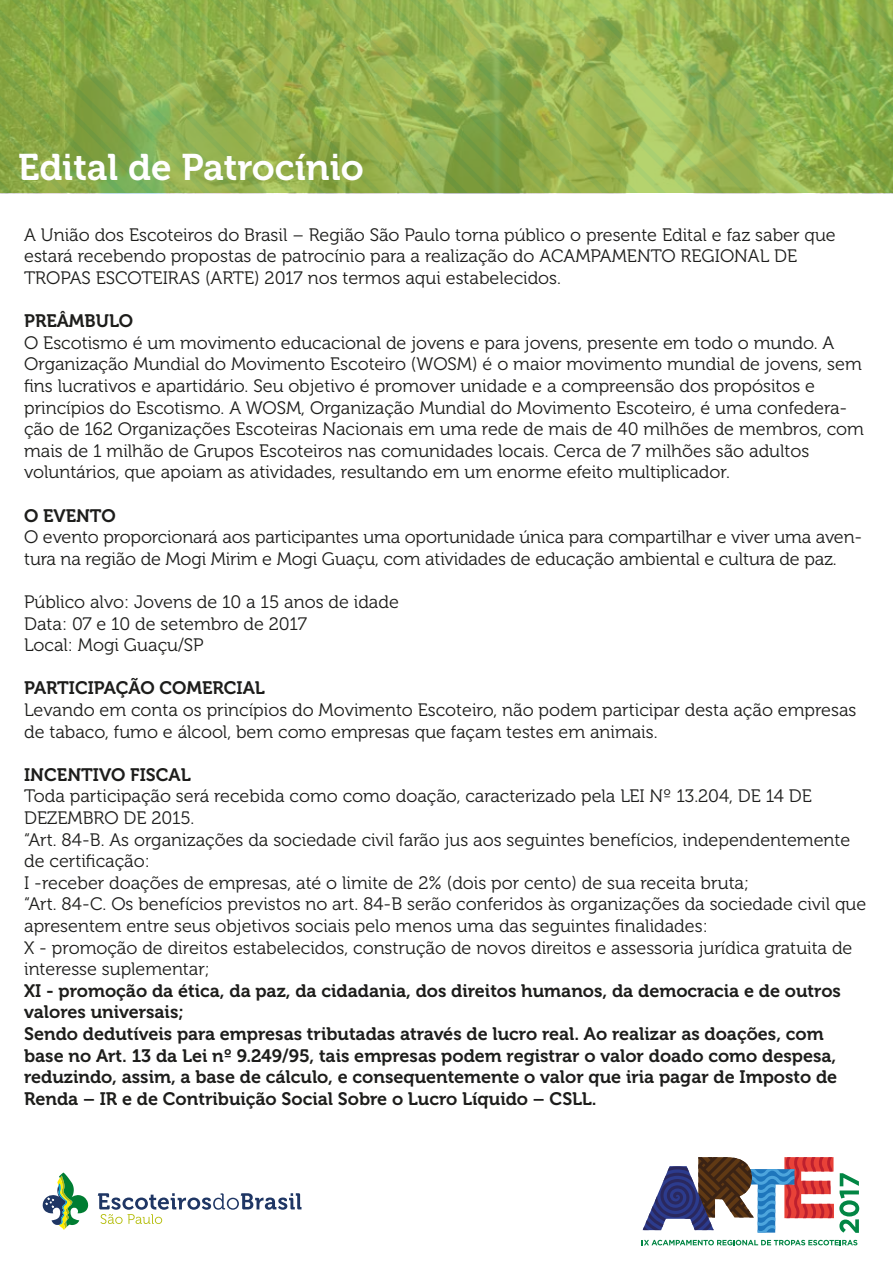
<style>
.page{position:relative;width:893px;height:1263px;background:#fff}
.page>*{position:absolute;margin:0;border:0;box-sizing:border-box;transform-origin:0 0}
.t1{font:36.9px "Museo 700";color:#fff}
.t2{font:18px/21.6px "Museo 300";color:#1d1d1b}
.t3{font:18px/21.6px "Museo 700";color:#1d1d1b}
</style>
<div class="page">
<svg style="left:642px;top:1240px;width:215px;height:5px"></svg>
<svg style="left:643px;top:1157px;width:216px;height:76px"></svg>
<svg style="left:43px;top:1173px;width:45px;height:57px"></svg>
<svg style="left:98px;top:1193px;width:203px;height:31px"></svg>
<img style="left:0;top:1px;width:893px;height:192px">
<h1 class="t1" style="left:18px;top:147px;width:347px">Edital de Patrocínio</h1>
<p class="t2" style="left:24px;top:224px;width:813px">A União dos Escoteiros do Brasil – Região São Paulo torna público o presente Edital e faz saber que estará recebendo propostas de patrocínio para a realização do ACAMPAMENTO REGIONAL DE<br>TROPAS ESCOTEIRAS (ARTE) 2017 nos termos aqui estabelecidos.</p>
<p class="t3" style="left:24px;top:310px;width:111px">PREÂMBULO</p>
<p class="t2" style="left:24px;top:332px;width:841px">O Escotismo é um movimento educacional de jovens e para jovens, presente em todo o mundo. A Organização Mundial do Movimento Escoteiro (WOSM) é o maior movimento mundial de jovens, sem fins lucrativos e apartidário. Seu objetivo é promover unidade e a compreensão dos propósitos e princípios do Escotismo. A WOSM, Organização Mundial do Movimento Escoteiro, é uma confedera&shy;ção de 162 Organizações Escoteiras Nacionais em uma rede de mais de 40 milhões de membros, com mais de 1 milhão de Grupos Escoteiros nas comunidades locais. Cerca de 7 milhões são adultos voluntários, que apoiam as atividades, resultando em um enorme efeito multiplicador.</p>
<p class="t3" style="left:24px;top:505px;width:93px">O EVENTO</p>
<p class="t2" style="left:24px;top:526px;width:840px">O evento proporcionará aos participantes uma oportunidade única para compartilhar e viver uma aven&shy;tura na região de Mogi Mirim e Mogi Guaçu, com atividades de educação ambiental e cultura de paz.</p>
<p class="t2" style="left:24px;top:591px;width:376px">Público alvo: Jovens de 10 a 15 anos de idade<br>Data: 07 e 10 de setembro de 2017<br>Local: Mogi Guaçu/SP</p>
<p class="t3" style="left:24px;top:677px;width:242px">PARTICIPAÇÃO COMERCIAL</p>
<p class="t2" style="left:24px;top:699px;width:834px">Levando em conta os princípios do Movimento Escoteiro, não podem participar desta ação empresas de tabaco, fumo e álcool, bem como empresas que façam testes em animais.</p>
<p class="t3" style="left:24px;top:764px;width:168px">INCENTIVO FISCAL</p>
<p class="t2" style="left:24px;top:786px;width:844px">Toda participação será recebida como como doação, caracterizado pela LEI Nº 13.204, DE 14 DE DEZEMBRO DE 2015.<br>“Art. 84-B. As organizações da sociedade civil farão jus aos seguintes benefícios, independentemente de certificação:<br>I -receber doações de empresas, até o limite de 2% (dois por cento) de sua receita bruta;<br>“Art. 84-C. Os benefícios previstos no art. 84-B serão conferidos às organizações da sociedade civil que apresentem entre seus objetivos sociais pelo menos uma das seguintes finalidades:<br>X - promoção de direitos estabelecidos, construção de novos direitos e assessoria jurídica gratuita de interesse suplementar;</p>
<p class="t3" style="left:24px;top:980px;width:818px">XI - promoção da ética, da paz, da cidadania, dos direitos humanos, da democracia e de outros valores universais;<br>Sendo dedutíveis para empresas tributadas através de lucro real. Ao realizar as doações, com base no Art. 13 da Lei nº 9.249/95, tais empresas podem registrar o valor doado como despesa, reduzindo, assim, a base de cálculo, e consequentemente o valor que iria pagar de Imposto de Renda – IR e de Contribuição Social Sobre o Lucro Líquido – CSLL.</p>
</div>
